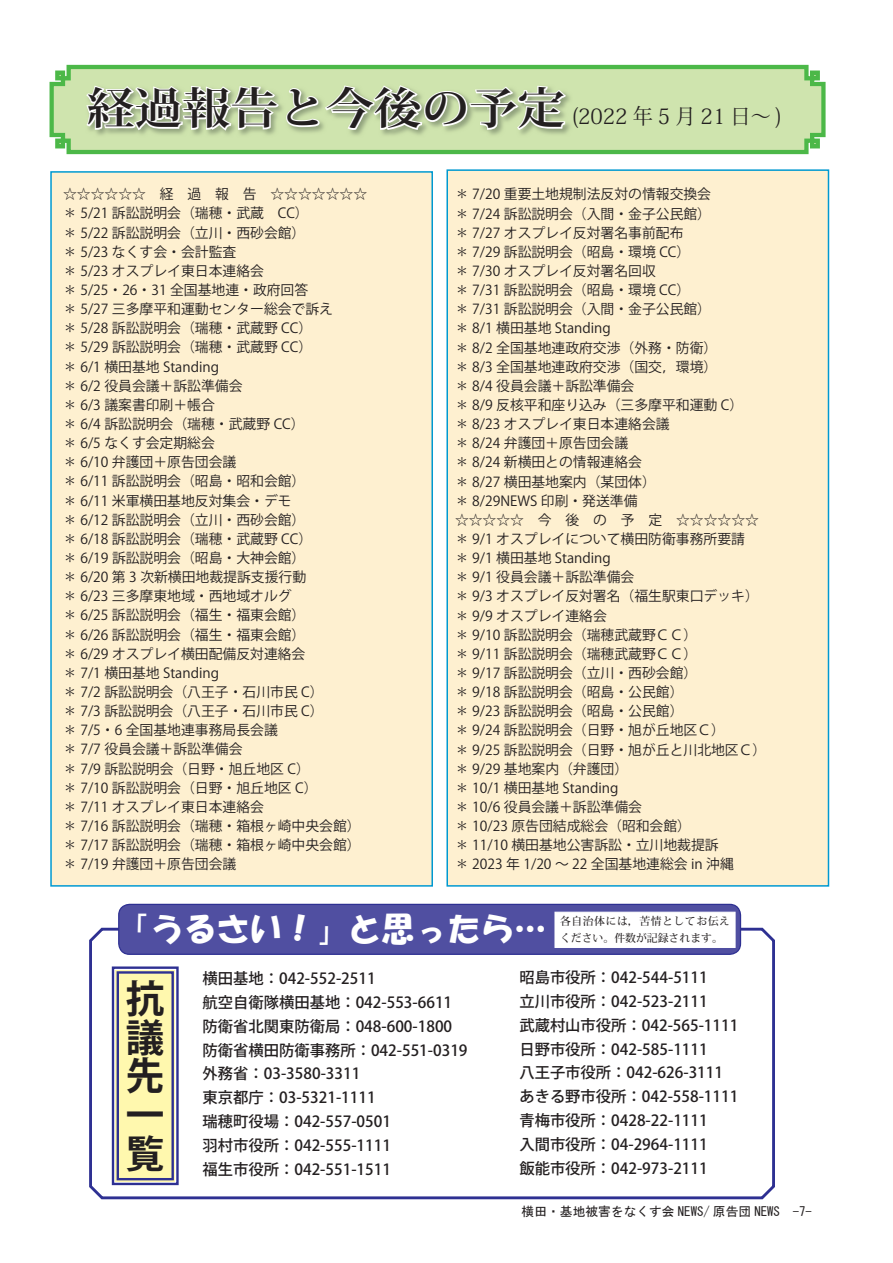
<style>
.page{position:relative;width:893px;height:1263px;background:#fff}
.page>*{position:absolute;margin:0;border:0;box-sizing:border-box;transform-origin:0 0}
.t1{font:700 43.5px "Koz Min Pro";color:#231f20;scale:1.1 1}
.t2{font:700 38.55px/38.5px "Koz Go Pro";color:#231f20;text-align:justify}
.t3{font:33px "HG Soei Kakupoptai";color:#fff}
.t4{font:21.3px "Koz Min Pro";color:#231f20;scale:.95 1}
.t5{font:500 15.3px/23.9px "Koz Go Pro";color:#231f20}
.t6{font:13.8px/19.2px "Koz Go Pro";color:#231f20}
.t7{font:12.75px "MS Gothic";color:#231f20}
.t8{font:500 10.8px/16.4px "Koz Min Pro";letter-spacing:.05em;color:#231f20}
</style>
<div class="page">
<div style="left:447px;top:170px;width:381px;height:716px;background:#fef0d0"></div>
<div style="left:446px;top:169px;width:383px;height:718px;border:2px solid #0099d1"></div>
<div style="left:50px;top:171px;width:383px;height:716px;background:#fef0d0;border:2px solid #0099d1"></div>
<svg style="left:49px;top:64px;width:777px;height:91px;background:#badda0"></svg>
<img style="left:85px;top:84px;width:487px;height:53px">
<svg style="left:84px;top:83px;width:484px;height:50px"></svg>
<svg style="left:89px;top:925px;width:686px;height:275px"></svg>
<div style="left:119px;top:904px;width:621px;height:50px;background:#504fa1;border-radius:11px"></div>
<div style="left:118px;top:904px;width:623px;height:51px;border:1px solid #2e3092;border-radius:11px"></div>
<div style="left:554px;top:912px;width:181px;height:36px;background:#fff"></div>
<svg style="left:111px;top:965px;width:69px;height:221px;background:#ece6b3"></svg>
<div style="left:117px;top:971px;width:57px;height:209px;border:2px solid #2e3092"></div>
<h1 class="t1" style="left:87px;top:77px;width:436px">経過報告と今後の予定</h1>
<h3 class="t4" style="left:571px;top:102px;width:223px">(2022 年 5 月 21 日～ )</h3>
<p class="t6" style="left:63px;top:185px;width:306px">☆☆☆☆☆☆　経　過　報　告　☆☆☆☆☆☆☆＊ 5/21 訴訟説明会（瑞穂・武蔵　CC）<br>＊ 5/22 訴訟説明会（立川・西砂会館）<br>＊ 5/23 なくす会・会計監査<br>＊ 5/23 オスプレイ東日本連絡会<br>＊ 5/25・26・31 全国基地連・政府回答<br>＊ 5/27 三多摩平和運動センター総会で訴え<br>＊ 5/28 訴訟説明会（瑞穂・武蔵野 CC）<br>＊ 5/29 訴訟説明会（瑞穂・武蔵野 CC）<br>＊ 6/1 横田基地 Standing<br>＊ 6/2 役員会議＋訴訟準備会<br>＊ 6/3 議案書印刷＋帳合<br>＊ 6/4 訴訟説明会（瑞穂・武蔵野 CC）<br>＊ 6/5 なくす会定期総会<br>＊ 6/10 弁護団＋原告団会議<br>＊ 6/11 訴訟説明会（昭島・昭和会館）<br>＊ 6/11 米軍横田基地反対集会・デモ<br>＊ 6/12 訴訟説明会（立川・西砂会館）<br>＊ 6/18 訴訟説明会（瑞穂・武蔵野 CC）<br>＊ 6/19 訴訟説明会（昭島・大神会館）<br>＊ 6/20 第 3 次新横田地裁提訴支援行動<br>＊ 6/23 三多摩東地域・西地域オルグ<br>＊ 6/25 訴訟説明会（福生・福東会館）<br>＊ 6/26 訴訟説明会（福生・福東会館）<br>＊ 6/29 オスプレイ横田配備反対連絡会<br>＊ 7/1 横田基地 Standing<br>＊ 7/2 訴訟説明会（八王子・石川市民 C）<br>＊ 7/3 訴訟説明会（八王子・石川市民 C）<br>＊ 7/5・6 全国基地連事務局長会議<br>＊ 7/7 役員会議＋訴訟準備会<br>＊ 7/9 訴訟説明会（日野・旭丘地区 C）<br>＊ 7/10 訴訟説明会（日野・旭丘地区 C）<br>＊ 7/11 オスプレイ東日本連絡会<br>＊ 7/16 訴訟説明会（瑞穂・箱根ヶ崎中央会館）＊ 7/17 訴訟説明会（瑞穂・箱根ヶ崎中央会館）＊ 7/19 弁護団＋原告団会議</p>
<p class="t6" style="left:455px;top:185px;width:313px">＊ 7/20 重要土地規制法反対の情報交換会<br>＊ 7/24 訴訟説明会（入間・金子公民館）<br>＊ 7/27 オスプレイ反対署名事前配布<br>＊ 7/29 訴訟説明会（昭島・環境 CC）<br>＊ 7/30 オスプレイ反対署名回収<br>＊ 7/31 訴訟説明会（昭島・環境 CC）<br>＊ 7/31 訴訟説明会（入間・金子公民館）<br>＊ 8/1 横田基地 Standing<br>＊ 8/2 全国基地連政府交渉（外務・防衛）<br>＊ 8/3 全国基地連政府交渉（国交，環境）<br>＊ 8/4 役員会議＋訴訟準備会<br>＊ 8/9 反核平和座り込み（三多摩平和運動 C）<br>＊ 8/23 オスプレイ東日本連絡会議<br>＊ 8/24 弁護団＋原告団会議<br>＊ 8/24 新横田との情報連絡会<br>＊ 8/27 横田基地案内（某団体）<br>＊ 8/29NEWS 印刷・発送準備<br>☆☆☆☆☆　今　後　の　予　定　☆☆☆☆☆☆＊ 9/1 オスプレイについて横田防衛事務所要請<br>＊ 9/1 横田基地 Standing<br>＊ 9/1 役員会議＋訴訟準備会<br>＊ 9/3 オスプレイ反対署名（福生駅東口デッキ）＊ 9/9 オスプレイ連絡会<br>＊ 9/10 訴訟説明会（瑞穂武蔵野ＣＣ）<br>＊ 9/11 訴訟説明会（瑞穂武蔵野ＣＣ）<br>＊ 9/17 訴訟説明会（立川・西砂会館）<br>＊ 9/18 訴訟説明会（昭島・公民館）<br>＊ 9/23 訴訟説明会（昭島・公民館）<br>＊ 9/24 訴訟説明会（日野・旭が丘地区Ｃ）<br>＊ 9/25 訴訟説明会（日野・旭が丘と川北地区Ｃ）＊ 9/29 基地案内（弁護団）<br>＊ 10/1 横田基地 Standing<br>＊ 10/6 役員会議＋訴訟準備会<br>＊ 10/23 原告団結成総会（昭和会館）<br>＊ 11/10 横田基地公害訴訟・立川地裁提訴<br>＊ 2023 年 1/20 ～ 22 全国基地連総会 in 沖縄</p>
<h3 class="t3" style="left:117px;top:912px;width:431px">「うるさい！」と思ったら…</h3>
<p class="t8" style="left:560px;top:913px;width:171px">各自治体には，苦情としてお伝えください。件数が記録されます。</p>
<p class="t5" style="left:203px;top:967px;width:266px">横田基地：042-552-2511<br>航空自衛隊横田基地：042-553-6611防衛省北関東防衛局：048-600-1800防衛省横田防衛事務所：042-551-0319外務省：03-3580-3311<br>東京都庁：03-5321-1111<br>瑞穂町役場：042-557-0501<br>羽村市役所：042-555-1111<br>福生市役所：042-551-1511</p>
<p class="t5" style="left:519px;top:966px;width:220px">昭島市役所：042-544-5111<br>立川市役所：042-523-2111<br>武蔵村山市役所：042-565-1111日野市役所：042-585-1111<br>八王子市役所：042-626-3111あきる野市役所：042-558-1111青梅市役所：0428-22-1111<br>入間市役所：04-2964-1111<br>飯能市役所：042-973-2111</p>
<h2 class="t2" style="left:126px;top:982px;width:40px">抗議先一覧</h2>
<p class="t7" style="left:522px;top:1205px;width:292px">横田・基地被害をなくす会 NEWS/ 原告団 NEWS　-7-</p>
</div>
